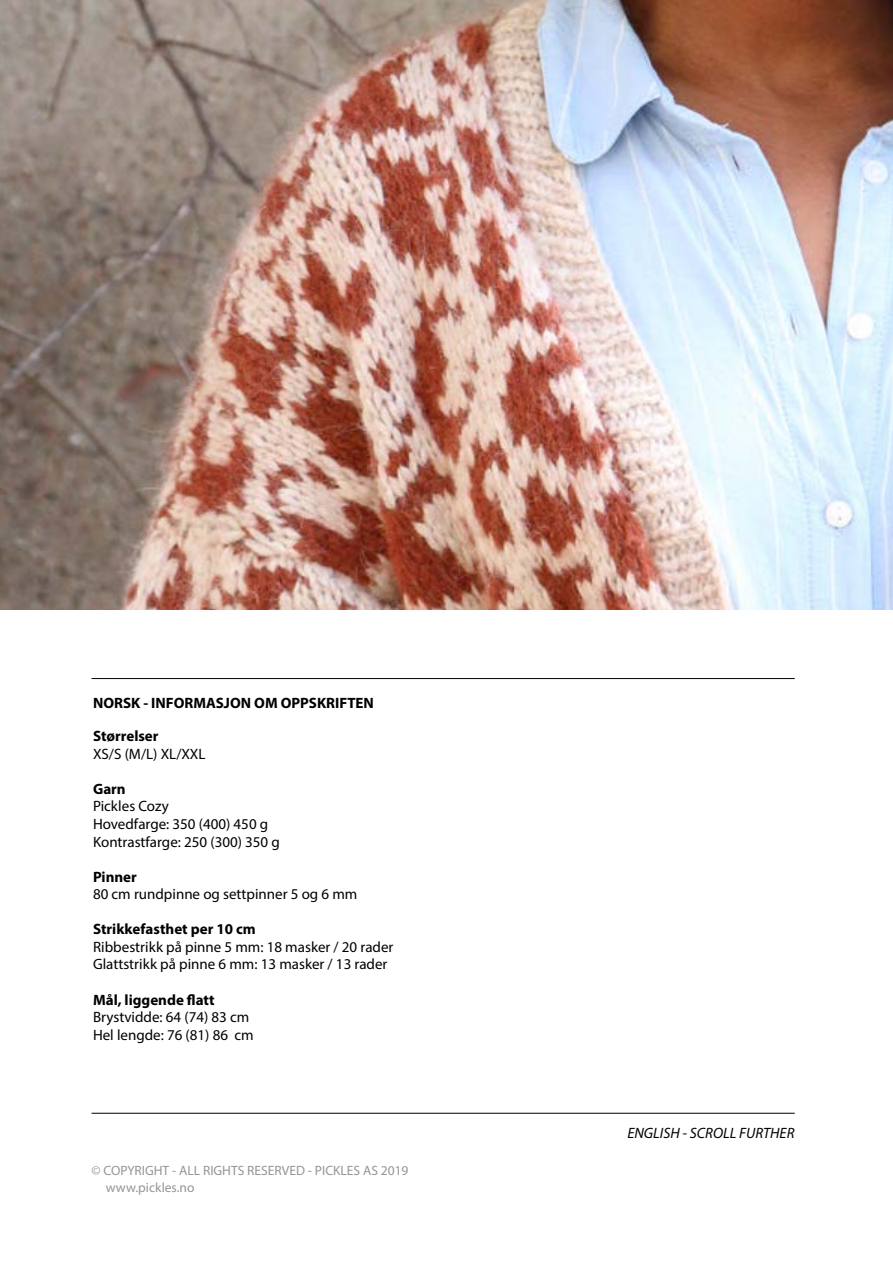
<style>
.page{position:relative;width:893px;height:1263px;background:#fff}
.page>*{position:absolute;margin:0;border:0;box-sizing:border-box;transform-origin:0 0}
.t1{font:15px/17.5px "Myriad Pro";color:#000}
.t2{font:700 15px "Myriad Pro";color:#000}
.t3{font:italic 15px "Myriad Pro";color:#000}
.t4{font:13.5px/17.5px "Myriad Pro";color:#939598}
</style>
<div class="page">
<img style="left:0;top:0;width:893px;height:609px">
<hr style="left:92px;top:1113px;width:703px;height:1px;background:#000">
<hr style="left:92px;top:678px;width:703px;height:1px;background:#000">
<p class="t2" style="left:93px;top:693px;width:282px">NORSK - INFORMASJON OM OPPSKRIFTEN</p>
<p class="t2" style="left:93px;top:726px;width:67px">Størrelser</p>
<p class="t1" style="left:93px;top:745px;width:114px">XS/S (M/L) XL/XXL</p>
<p class="t2" style="left:93px;top:779px;width:34px">Garn</p>
<p class="t1" style="left:93px;top:797px;width:188px">Pickles Cozy<br>Hovedfarge: 350 (400) 450 g<br>Kontrastfarge: 250 (300) 350 g</p>
<p class="t2" style="left:93px;top:867px;width:45px">Pinner</p>
<p class="t1" style="left:93px;top:885px;width:266px">80 cm rundpinne og settpinner 5 og 6 mm</p>
<p class="t2" style="left:93px;top:919px;width:164px">Strikkefasthet per 10 cm</p>
<p class="t1" style="left:93px;top:938px;width:302px">Ribbestrikk på pinne 5 mm: 18 masker / 20 rader<br>Glattstrikk på pinne 6 mm: 13 masker / 13 rader</p>
<p class="t2" style="left:93px;top:990px;width:123px">Mål, liggende flatt</p>
<p class="t1" style="left:93px;top:1008px;width:162px">Brystvidde: 64 (74) 83 cm<br>Hel lengde: 76 (81) 86 cm</p>
<p class="t4" style="left:106px;top:1161px;width:304px;text-indent:-14px">© COPYRIGHT - ALL RIGHTS RESERVED - PICKLES AS 2019 www.pickles.no</p>
<p class="t3" style="left:627px;top:1123px;width:169px">ENGLISH - SCROLL FURTHER</p>
</div>
